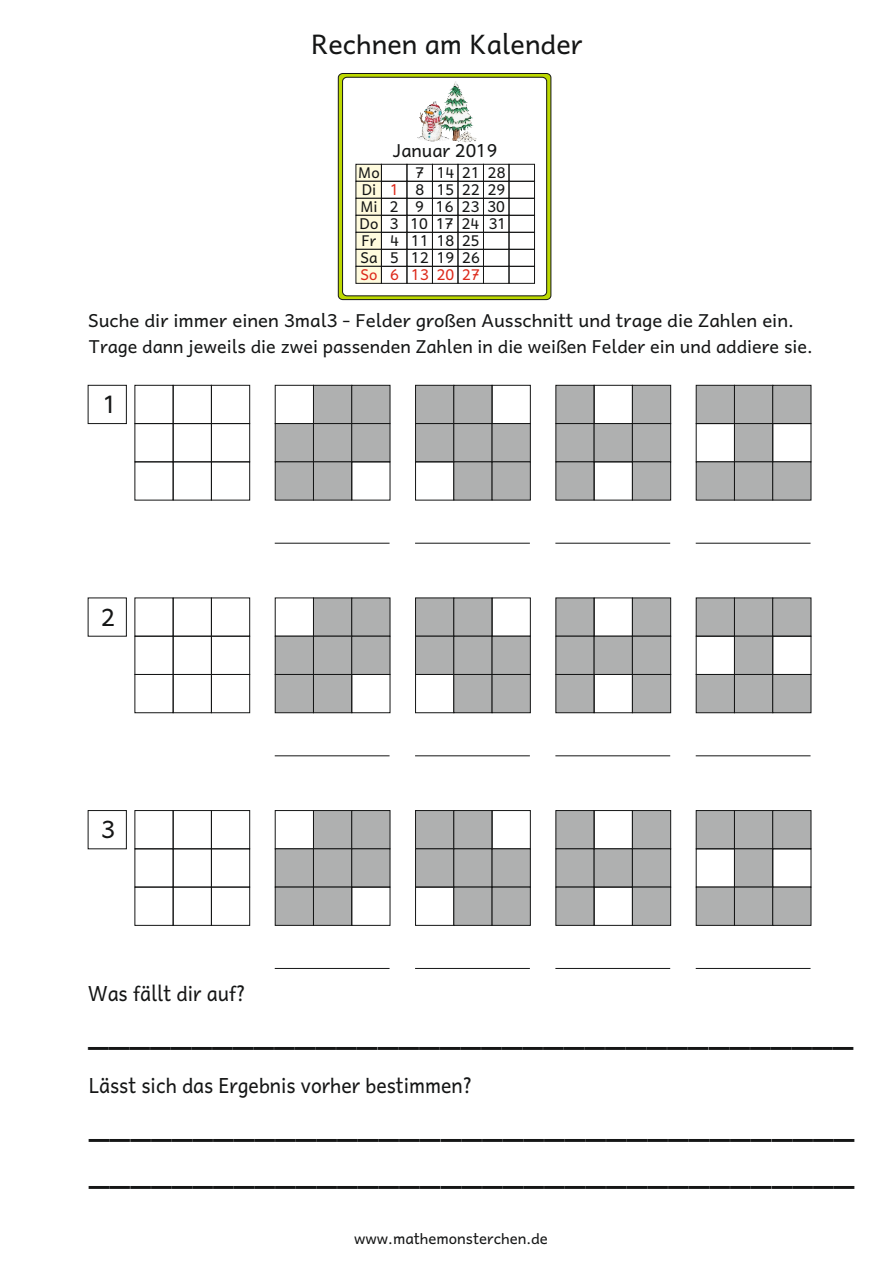
<style>
.page{position:relative;width:893px;height:1263px;background:#fff}
.page>*{position:absolute;margin:0;border:0;box-sizing:border-box;transform-origin:0 0}
.t1{font:36px/46.7px "Gruschudrubasic";color:#151616;scale:.92 1}
.t2{font:27px "Gruschudrubasic";color:#151616}
.t3{font:24px "Gruschudrubasic";color:#151616}
.t4{font:21px "Gruschudrubasic";color:#151616;scale:.92 1}
.t5{font:18px "Gruschudrubasic";color:#151616}
.t6{font:15px/17px "Gruschudrubasic";color:#151616}
.t7{font:15px "Gruschudrubasic";color:#dd2b1c}
.s1{color:#dd2b1c}
.s2{font-size:15.15px}
</style>
<div class="page">
<div style="left:134px;top:385px;width:40px;height:39px;border:1px solid #151616"></div>
<div style="left:88px;top:385px;width:39px;height:39px;border:1px solid #151616"></div>
<div style="left:134px;top:423px;width:40px;height:39px;border:1px solid #151616"></div>
<div style="left:134px;top:461px;width:40px;height:39px;border:1px solid #151616"></div>
<div style="left:173px;top:385px;width:39px;height:39px;border:1px solid #151616"></div>
<div style="left:173px;top:423px;width:39px;height:39px;border:1px solid #151616"></div>
<div style="left:173px;top:461px;width:39px;height:39px;border:1px solid #151616"></div>
<div style="left:211px;top:385px;width:39px;height:39px;border:1px solid #151616"></div>
<svg style="left:274px;top:384px;width:117px;height:117px"></svg>
<div style="left:211px;top:423px;width:39px;height:39px;border:1px solid #151616"></div>
<div style="left:351px;top:461px;width:39px;height:39px;border:1px solid #151616"></div>
<div style="left:211px;top:461px;width:39px;height:39px;border:1px solid #151616"></div>
<svg style="left:415px;top:384px;width:116px;height:117px"></svg>
<svg style="left:555px;top:384px;width:116px;height:117px"></svg>
<svg style="left:695px;top:384px;width:117px;height:117px"></svg>
<div style="left:134px;top:636px;width:40px;height:39px;border:1px solid #151616"></div>
<div style="left:134px;top:674px;width:40px;height:39px;border:1px solid #151616"></div>
<div style="left:173px;top:597px;width:39px;height:40px;border:1px solid #151616"></div>
<div style="left:173px;top:636px;width:39px;height:39px;border:1px solid #151616"></div>
<div style="left:173px;top:674px;width:39px;height:39px;border:1px solid #151616"></div>
<div style="left:211px;top:597px;width:39px;height:40px;border:1px solid #151616"></div>
<svg style="left:274px;top:597px;width:117px;height:117px"></svg>
<div style="left:211px;top:636px;width:39px;height:39px;border:1px solid #151616"></div>
<div style="left:351px;top:674px;width:39px;height:39px;border:1px solid #151616"></div>
<div style="left:211px;top:674px;width:39px;height:39px;border:1px solid #151616"></div>
<svg style="left:415px;top:597px;width:116px;height:117px"></svg>
<svg style="left:555px;top:597px;width:116px;height:117px"></svg>
<svg style="left:695px;top:597px;width:117px;height:117px"></svg>
<div style="left:134px;top:810px;width:40px;height:39px;border:1px solid #151616"></div>
<div style="left:88px;top:810px;width:39px;height:39px;border:1px solid #151616"></div>
<div style="left:134px;top:848px;width:40px;height:39px;border:1px solid #151616"></div>
<div style="left:134px;top:887px;width:40px;height:39px;border:1px solid #151616"></div>
<div style="left:173px;top:810px;width:39px;height:39px;border:1px solid #151616"></div>
<div style="left:173px;top:848px;width:39px;height:39px;border:1px solid #151616"></div>
<div style="left:173px;top:887px;width:39px;height:39px;border:1px solid #151616"></div>
<div style="left:211px;top:810px;width:39px;height:39px;border:1px solid #151616"></div>
<svg style="left:274px;top:810px;width:117px;height:116px"></svg>
<div style="left:211px;top:848px;width:39px;height:39px;border:1px solid #151616"></div>
<div style="left:351px;top:887px;width:39px;height:39px;border:1px solid #151616"></div>
<div style="left:211px;top:887px;width:39px;height:39px;border:1px solid #151616"></div>
<svg style="left:415px;top:810px;width:116px;height:116px"></svg>
<svg style="left:555px;top:810px;width:116px;height:116px"></svg>
<svg style="left:695px;top:810px;width:117px;height:116px"></svg>
<svg style="left:274px;top:542px;width:116px;height:2px"></svg>
<svg style="left:274px;top:755px;width:116px;height:2px"></svg>
<svg style="left:274px;top:967px;width:116px;height:2px"></svg>
<svg style="left:415px;top:542px;width:115px;height:2px"></svg>
<svg style="left:415px;top:755px;width:115px;height:2px"></svg>
<svg style="left:415px;top:967px;width:115px;height:2px"></svg>
<svg style="left:555px;top:542px;width:116px;height:2px"></svg>
<svg style="left:555px;top:755px;width:116px;height:2px"></svg>
<svg style="left:555px;top:967px;width:116px;height:2px"></svg>
<svg style="left:695px;top:542px;width:116px;height:2px"></svg>
<svg style="left:695px;top:755px;width:116px;height:2px"></svg>
<svg style="left:695px;top:967px;width:116px;height:2px"></svg>
<svg style="left:337px;top:73px;width:215px;height:227px"></svg>
<img style="left:418px;top:128px;width:21px;height:14px">
<img style="left:439px;top:82px;width:34px;height:60px">
<img style="left:419px;top:101px;width:29px;height:40px">
<img style="left:457px;top:131px;width:19px;height:11px">
<svg style="left:355px;top:163px;width:27px;height:121px;background:#e3e0c7"></svg>
<div style="left:509px;top:198px;width:26px;height:18px;border:1px solid #151616"></div>
<div style="left:509px;top:181px;width:26px;height:18px;border:1px solid #151616"></div>
<div style="left:381px;top:181px;width:26px;height:18px;border:1px solid #151616"></div>
<div style="left:406px;top:181px;width:27px;height:18px;border:1px solid #151616"></div>
<div style="left:432px;top:181px;width:26px;height:18px;border:1px solid #151616"></div>
<div style="left:483px;top:181px;width:26px;height:18px;border:1px solid #151616"></div>
<div style="left:381px;top:198px;width:26px;height:18px;border:1px solid #151616"></div>
<div style="left:406px;top:198px;width:27px;height:18px;border:1px solid #151616"></div>
<div style="left:432px;top:198px;width:26px;height:18px;border:1px solid #151616"></div>
<div style="left:458px;top:198px;width:26px;height:18px;border:1px solid #151616"></div>
<div style="left:483px;top:198px;width:26px;height:18px;border:1px solid #151616"></div>
<div style="left:509px;top:215px;width:26px;height:18px;border:1px solid #151616"></div>
<div style="left:381px;top:215px;width:26px;height:18px;border:1px solid #151616"></div>
<div style="left:406px;top:215px;width:27px;height:18px;border:1px solid #151616"></div>
<div style="left:432px;top:215px;width:26px;height:18px;border:1px solid #151616"></div>
<div style="left:458px;top:215px;width:26px;height:18px;border:1px solid #151616"></div>
<div style="left:483px;top:215px;width:26px;height:18px;border:1px solid #151616"></div>
<div style="left:509px;top:232px;width:26px;height:18px;border:1px solid #151616"></div>
<div style="left:381px;top:232px;width:26px;height:18px;border:1px solid #151616"></div>
<div style="left:406px;top:232px;width:27px;height:18px;border:1px solid #151616"></div>
<div style="left:432px;top:232px;width:26px;height:18px;border:1px solid #151616"></div>
<div style="left:458px;top:232px;width:26px;height:18px;border:1px solid #151616"></div>
<div style="left:483px;top:232px;width:26px;height:18px;border:1px solid #151616"></div>
<div style="left:509px;top:249px;width:26px;height:18px;border:1px solid #151616"></div>
<div style="left:381px;top:249px;width:26px;height:18px;border:1px solid #151616"></div>
<div style="left:406px;top:249px;width:27px;height:18px;border:1px solid #151616"></div>
<div style="left:432px;top:249px;width:26px;height:18px;border:1px solid #151616"></div>
<div style="left:458px;top:249px;width:26px;height:18px;border:1px solid #151616"></div>
<div style="left:483px;top:249px;width:26px;height:18px;border:1px solid #151616"></div>
<div style="left:509px;top:266px;width:26px;height:18px;border:1px solid #151616"></div>
<div style="left:381px;top:266px;width:26px;height:18px;border:1px solid #151616"></div>
<div style="left:406px;top:266px;width:27px;height:18px;border:1px solid #151616"></div>
<div style="left:432px;top:266px;width:26px;height:18px;border:1px solid #151616"></div>
<div style="left:458px;top:266px;width:26px;height:18px;border:1px solid #151616"></div>
<div style="left:483px;top:266px;width:26px;height:18px;border:1px solid #151616"></div>
<div style="left:406px;top:164px;width:27px;height:18px;border:1px solid #151616"></div>
<div style="left:432px;top:164px;width:26px;height:18px;border:1px solid #151616"></div>
<div style="left:458px;top:164px;width:26px;height:18px;border:1px solid #151616"></div>
<div style="left:483px;top:164px;width:26px;height:18px;border:1px solid #151616"></div>
<div style="left:509px;top:164px;width:26px;height:18px;border:1px solid #151616"></div>
<div style="left:381px;top:164px;width:26px;height:18px;border:1px solid #151616"></div>
<h2 class="t2" style="left:311px;top:26px;width:273px">Rechnen am Kalender</h2>
<p class="t6" style="left:358px;top:164px;width:23px">Mo<br>Di<br>Mi<br>Do<br>Fr<br>Sa</p>
<p class="t7" style="left:361px;top:265px;width:18px">So</p>
<p class="t5" style="left:393px;top:139px;width:106px">Januar 2019</p>
<p class="t6" style="left:390px;top:164px;width:118px;text-align:justify;text-indent:26px">7 14 21 28<br><span class="s1">1</span> 8 152229<br>2 9 1623<span class="s2">30<br></span>3 10 17 24 31</p>
<p class="t6" style="left:390px;top:232px;width:91px">4 11 18 25<br>5 12 19 26</p>
<p class="t7" style="left:390px;top:264px;width:91px">6 13 20 27</p>
<p class="t5" style="left:88px;top:309px;width:707px">Suche dir immer einen 3mal3 - Felder großen Ausschnitt und trage die Zahlen ein.</p>
<p class="t5" style="left:89px;top:335px;width:725px">Trage dann jeweils die zwei passenden Zahlen in die weißen Felder ein und addiere sie.</p>
<h3 class="t3" style="left:103px;top:388px;width:16px">1</h3>
<h3 class="t3" style="left:101px;top:601px;width:16px">2</h3>
<h3 class="t3" style="left:101px;top:813px;width:16px">3</h3>
<p class="t4" style="left:88px;top:980px;width:173px">Was fällt dir auf?</p>
<h1 class="t1" style="left:88px;top:1007px;width:833px">_____________________________________</h1>
<p class="t4" style="left:89px;top:1072px;width:419px">Lässt sich das Ergebnis vorher bestimmen?</p>
<h1 class="t1" style="left:89px;top:1099px;width:833px">_____________________________________ _____________________________________</h1>
<p class="t6" style="left:354px;top:1230px;width:195px">www.mathemonsterchen.de</p>
</div>
